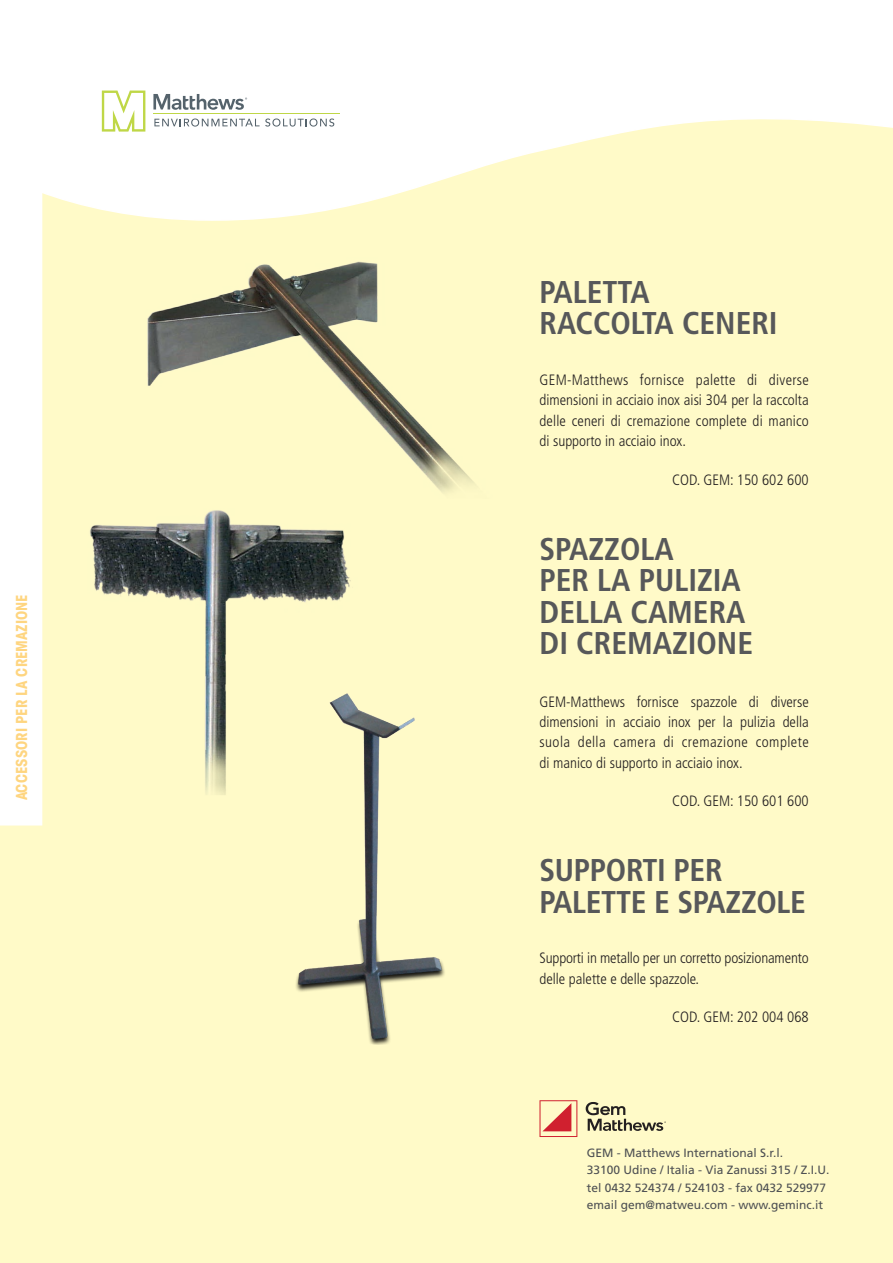
<style>
.page{position:relative;width:893px;height:1263px;background:#fff}
.page>*{position:absolute;margin:0;border:0;box-sizing:border-box;transform-origin:0 0}
.t1{font:700 condensed 31.5px/31.5px "Frutiger LT Std";color:#57585a}
.t2{font:300 condensed 15px/20.2px "Frutiger LT Std";color:#231f20;text-align:justify}
.t3{font:700 condensed 15px "ITC Avant Garde Std";color:#fed580}
.t4{font:12px/17.2px "Frutiger LT Std";color:#4e5053}
</style>
<div class="page">
<div style="left:0;top:81px;width:893px;height:1182px;background:#fffac8"></div>
<svg style="left:42px;top:81px;width:851px;height:141px"></svg>
<div style="left:0;top:81px;width:42px;height:744px;background:#fff"></div>
<svg style="left:586px;top:1102px;width:80px;height:29px"></svg>
<svg style="left:539px;top:1100px;width:38px;height:37px"></svg>
<svg style="left:153px;top:94px;width:94px;height:16px"></svg>
<hr style="left:153px;top:114px;width:187px;height:1px;background:#bfd747">
<svg style="left:102px;top:91px;width:43px;height:41px"></svg>
<svg style="left:154px;top:118px;width:180px;height:9px"></svg>
<img style="left:147px;top:261px;width:328px;height:232px">
<img style="left:90px;top:510px;width:261px;height:176px">
<img style="left:205px;top:686px;width:240px;height:359px">
<p class="t3" style="left:12px;top:800px;width:208px;rotate:-90deg">ACCESSORI PER LA CREMAZIONE</p>
<h1 class="t1" style="left:539px;top:276px;width:240px">PALETTA<br>RACCOLTA CENERI</h1>
<p class="t2" style="left:539px;top:370px;width:271px">GEM-Matthews fornisce palette di diverse dimensioni in acciaio inox aisi 304 per la raccolta delle ceneri di cremazione complete di manico di supporto in acciaio inox.</p>
<p class="t2" style="left:672px;top:470px;width:138px">COD. GEM: 150 602 600</p>
<h1 class="t1" style="left:539px;top:533px;width:215px">SPAZZOLA<br>PER LA PULIZIA<br>DELLA CAMERA<br>DI CREMAZIONE</h1>
<p class="t2" style="left:539px;top:692px;width:271px">GEM-Matthews fornisce spazzole di diverse dimensioni in acciaio inox per la pulizia della suola della camera di cremazione complete di manico di supporto in acciaio inox.</p>
<p class="t2" style="left:672px;top:791px;width:138px">COD. GEM: 150 601 600</p>
<h1 class="t1" style="left:539px;top:854px;width:268px">SUPPORTI PER<br>PALETTE E SPAZZOLE</h1>
<p class="t2" style="left:539px;top:948px;width:271px">Supporti in metallo per un corretto posizionamento delle palette e delle spazzole.</p>
<p class="t2" style="left:672px;top:1007px;width:138px">COD. GEM: 202 004 068</p>
<p class="t4" style="left:587px;top:1144px;width:244px">GEM - Matthews International S.r.l.<br>33100 Udine / Italia - Via Zanussi 315 / Z.I.U. tel 0432 524374 / 524103 - fax 0432 529977 email gem@matweu.com - www.geminc.it</p>
</div>
